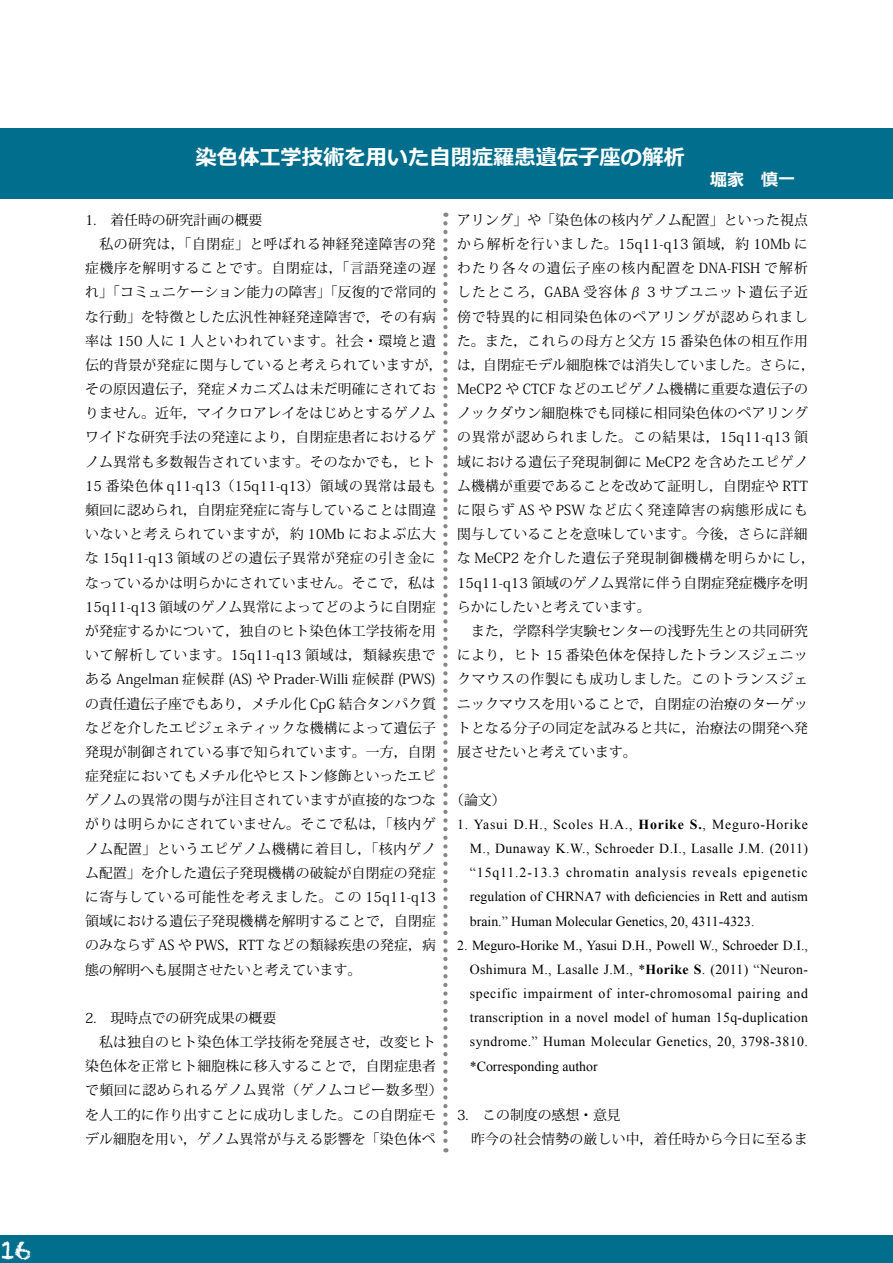
<style>
.page{position:relative;width:893px;height:1263px;background:#fff}
.page>*{position:absolute;margin:0;border:0;box-sizing:border-box;transform-origin:0 0}
.t1{font:25.5px "Chalkduster";color:#fff}
.t2{font:700 21.3px "Meiryo";color:#fff}
.t3{font:700 16.95px "Meiryo";color:#fff}
.t4{font:13.8px/24.2px "Koz Min Pro";letter-spacing:.015em;color:#000}
.t5{font:13.8px/24.2px "Times New Roman";color:#000;text-align:justify}
.s1{font-weight:700}
</style>
<div class="page">
<div style="left:0;top:128px;width:893px;height:70px;background:#006e8c"></div>
<svg style="left:443px;top:223px;width:5px;height:929px"></svg>
<div style="left:0;top:1236px;width:893px;height:27px;background:#006e8c"></div>
<h1 class="t1" style="left:0;top:1235px;width:33px">16</h1>
<h2 class="t2" style="left:196px;top:145px;width:490px">染色体工学技術を用いた自閉症羅患遺伝子座の解析</h2>
<p class="t3" style="left:710px;top:170px;width:87px">堀家　慎一</p>
<p class="t4" style="left:85px;top:207px;width:359px">1.　着任時の研究計画の概要<br>　私の研究は，「自閉症」と呼ばれる神経発達障害の発症機序を解明することです。自閉症は，「言語発達の遅れ」「コミュニケーション能力の障害」「反復的で常同的な行動」を特徴とした広汎性神経発達障害で，その有病率は 150 人に 1 人といわれています。社会・環境と遺伝的背景が発症に関与していると考えられていますが，その原因遺伝子，発症メカニズムは未だ明確にされておりません。近年，マイクロアレイをはじめとするゲノムワイドな研究手法の発達により，自閉症患者におけるゲノム異常も多数報告されています。そのなかでも，ヒト<br>15 番染色体 q11-q13（15q11-q13）領域の異常は最も頻回に認められ，自閉症発症に寄与していることは間違いないと考えられていますが，約 10Mb におよぶ広大な 15q11-q13 領域のどの遺伝子異常が発症の引き金になっているかは明らかにされていません。そこで，私は<br>15q11-q13 領域のゲノム異常によってどのように自閉症が発症するかについて，独自のヒト染色体工学技術を用いて解析しています。15q11-q13 領域は，類縁疾患である Angelman 症候群 (AS) や Prader-Willi 症候群 (PWS)の責任遺伝子座でもあり，メチル化 CpG 結合タンパク質などを介したエピジェネティックな機構によって遺伝子発現が制御されている事で知られています。一方，自閉症発症においてもメチル化やヒストン修飾といったエピゲノムの異常の関与が注目されていますが直接的なつながりは明らかにされていません。そこで私は，「核内ゲノム配置」というエピゲノム機構に着目し，「核内ゲノム配置」を介した遺伝子発現機構の破綻が自閉症の発症に寄与している可能性を考えました。この 15q11-q13領域における遺伝子発現機構を解明することで，自閉症のみならず AS や PWS，RTT などの類縁疾患の発症，病態の解明へも展開させたいと考えています。</p>
<p class="t4" style="left:85px;top:1005px;width:359px">2.　現時点での研究成果の概要<br>　私は独自のヒト染色体工学技術を発展させ，改変ヒト染色体を正常ヒト細胞株に移入することで，自閉症患者で頻回に認められるゲノム異常（ゲノムコピー数多型）を人工的に作り出すことに成功しました。この自閉症モデル細胞を用い，ゲノム異常が与える影響を「染色体ペ</p>
<p class="t4" style="left:457px;top:207px;width:359px">アリング」や「染色体の核内ゲノム配置」といった視点から解析を行いました。15q11-q13 領域，約 10Mb にわたり各々の遺伝子座の核内配置を DNA-FISH で解析したところ，GABA 受容体β 3 サブユニット遺伝子近傍で特異的に相同染色体のペアリングが認められました。また，これらの母方と父方 15 番染色体の相互作用は，自閉症モデル細胞株では消失していました。さらに，<br>MeCP2 や CTCF などのエピゲノム機構に重要な遺伝子のノックダウン細胞株でも同様に相同染色体のペアリングの異常が認められました。この結果は，15q11-q13 領域における遺伝子発現制御に MeCP2 を含めたエピゲノム機構が重要であることを改めて証明し，自閉症や RTTに限らず AS や PSW など広く発達障害の病態形成にも関与していることを意味しています。今後，さらに詳細な MeCP2 を介した遺伝子発現制御機構を明らかにし，<br>15q11-q13 領域のゲノム異常に伴う自閉症発症機序を明らかにしたいと考えています。<br>　また，学際科学実験センターの浅野先生との共同研究により，ヒト 15 番染色体を保持したトランスジェニックマウスの作製にも成功しました。このトランスジェニックマウスを用いることで，自閉症の治療のターゲットとなる分子の同定を試みると共に，治療法の開発へ発展させたいと考えています。</p>
<p class="t4" style="left:450px;top:788px;width:57px">（論文）</p>
<p class="t5" style="left:470px;top:812px;width:340px;text-indent:-13px">1. Yasui D.H., Scoles H.A., <span class="s1">Horike S.</span>, Meguro-Horike M., Dunaway K.W., Schroeder D.I., Lasalle J.M. (2011) “15q11.2-13.3 chromatin analysis reveals epigenetic regulation of CHRNA7 with deficiencies in Rett and autism brain.” Human Molecular Genetics, 20, 4311-4323.</p>
<p class="t5" style="left:470px;top:933px;width:340px;text-indent:-13px">2. Meguro-Horike M., Yasui D.H., Powell W., Schroeder D.I., Oshimura M., Lasalle J.M., *<span class="s1">Horike S</span>. (2011) “Neuron&shy;specific impairment of inter-chromosomal pairing and transcription in a novel model of human 15q-duplication syndrome.” Human Molecular Genetics, 20, 3798-3810. *Corresponding author</p>
<p class="t4" style="left:457px;top:1102px;width:352px">3.　この制度の感想・意見<br>　昨今の社会情勢の厳しい中，着任時から今日に至るま</p>
</div>
